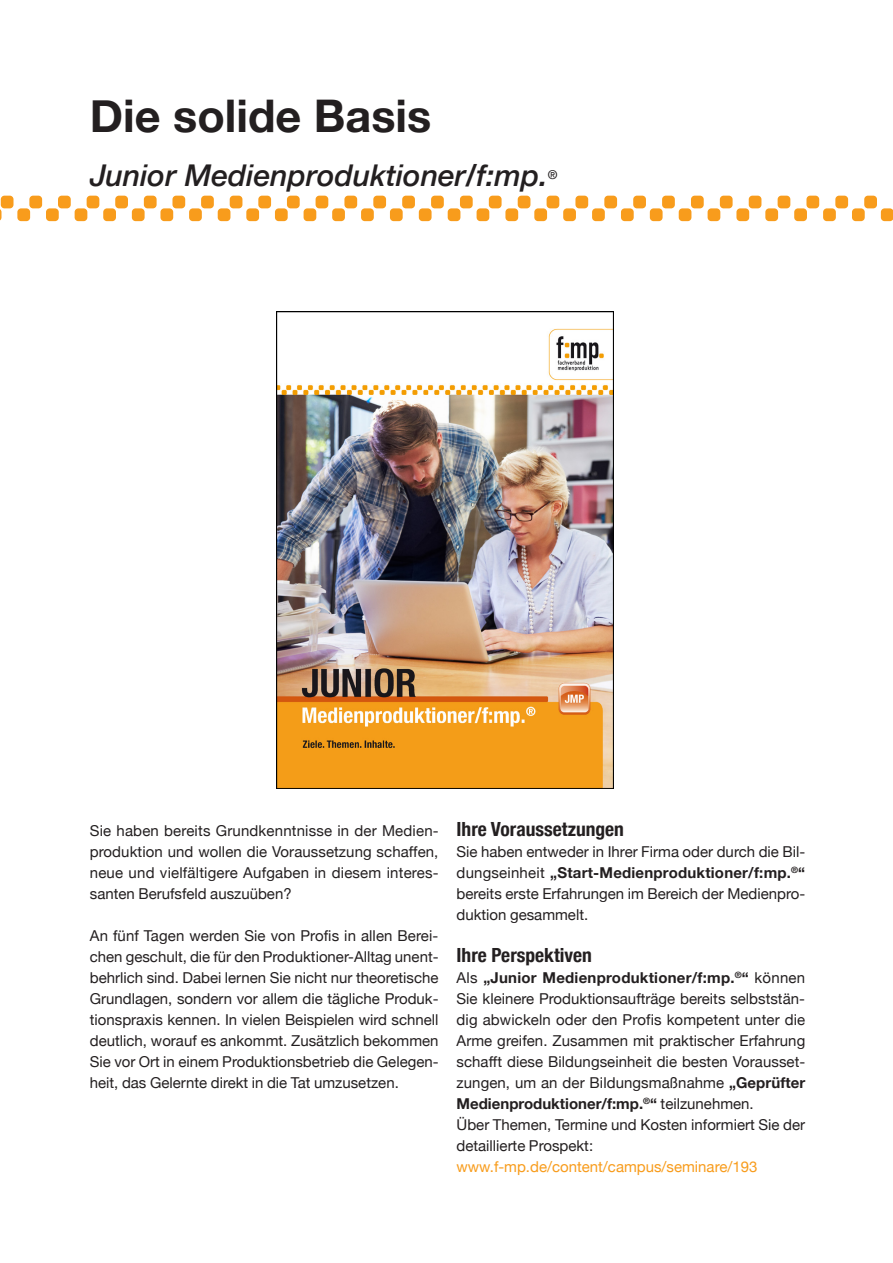
<style>
.page{position:relative;width:893px;height:1263px;background:#fff}
.page>*{position:absolute;margin:0;border:0;box-sizing:border-box;transform-origin:0 0}
.t1{font:700 45px "Helvetica Neue";color:#231f20}
.t2{font:italic 500 30px "Helvetica Neue";color:#231f20}
.t3{font:700 condensed 19.5px "Helvetica Neue";color:#231f20}
.t4{font:15px/21px "Helvetica Neue";color:#231f20;text-align:justify}
.t5{font:15px "Helvetica Neue";color:#f89c1c}
.t6{font:italic 500 12.15px "Helvetica Neue";color:#231f20}
.s1{font-weight:700}
</style>
<div class="page">
<div style="left:1px;top:196px;width:13px;height:12px;background:#f89c1c;border-radius:4px"></div>
<div style="left:29px;top:196px;width:13px;height:12px;background:#f89c1c;border-radius:4px"></div>
<div style="left:58px;top:196px;width:13px;height:12px;background:#f89c1c;border-radius:4px"></div>
<div style="left:87px;top:196px;width:12px;height:12px;background:#f89c1c;border-radius:4px"></div>
<div style="left:115px;top:196px;width:13px;height:12px;background:#f89c1c;border-radius:4px"></div>
<div style="left:144px;top:196px;width:13px;height:12px;background:#f89c1c;border-radius:4px"></div>
<div style="left:172px;top:196px;width:13px;height:12px;background:#f89c1c;border-radius:4px"></div>
<div style="left:201px;top:196px;width:13px;height:12px;background:#f89c1c;border-radius:4px"></div>
<div style="left:230px;top:196px;width:12px;height:12px;background:#f89c1c;border-radius:4px"></div>
<div style="left:258px;top:196px;width:13px;height:12px;background:#f89c1c;border-radius:4px"></div>
<div style="left:287px;top:196px;width:13px;height:12px;background:#f89c1c;border-radius:4px"></div>
<div style="left:316px;top:196px;width:12px;height:12px;background:#f89c1c;border-radius:4px"></div>
<div style="left:344px;top:196px;width:13px;height:12px;background:#f89c1c;border-radius:4px"></div>
<div style="left:373px;top:196px;width:13px;height:12px;background:#f89c1c;border-radius:4px"></div>
<div style="left:402px;top:196px;width:13px;height:12px;background:#f89c1c;border-radius:4px"></div>
<div style="left:431px;top:196px;width:13px;height:12px;background:#f89c1c;border-radius:4px"></div>
<div style="left:460px;top:196px;width:13px;height:12px;background:#f89c1c;border-radius:4px"></div>
<div style="left:489px;top:196px;width:13px;height:12px;background:#f89c1c;border-radius:4px"></div>
<div style="left:518px;top:196px;width:12px;height:12px;background:#f89c1c;border-radius:4px"></div>
<div style="left:547px;top:196px;width:12px;height:12px;background:#f89c1c;border-radius:4px"></div>
<div style="left:575px;top:196px;width:13px;height:12px;background:#f89c1c;border-radius:4px"></div>
<div style="left:604px;top:196px;width:13px;height:12px;background:#f89c1c;border-radius:4px"></div>
<div style="left:633px;top:196px;width:13px;height:12px;background:#f89c1c;border-radius:4px"></div>
<div style="left:662px;top:196px;width:13px;height:12px;background:#f89c1c;border-radius:4px"></div>
<div style="left:691px;top:196px;width:13px;height:12px;background:#f89c1c;border-radius:4px"></div>
<div style="left:720px;top:196px;width:13px;height:12px;background:#f89c1c;border-radius:4px"></div>
<div style="left:749px;top:196px;width:12px;height:12px;background:#f89c1c;border-radius:4px"></div>
<div style="left:778px;top:196px;width:12px;height:12px;background:#f89c1c;border-radius:4px"></div>
<div style="left:806px;top:196px;width:13px;height:12px;background:#f89c1c;border-radius:4px"></div>
<div style="left:835px;top:196px;width:13px;height:12px;background:#f89c1c;border-radius:4px"></div>
<div style="left:864px;top:196px;width:13px;height:12px;background:#f89c1c;border-radius:4px"></div>
<svg style="left:0;top:209px;width:2px;height:12px"></svg>
<div style="left:17px;top:208px;width:13px;height:13px;background:#f89c1c;border-radius:4px"></div>
<div style="left:46px;top:208px;width:13px;height:13px;background:#f89c1c;border-radius:4px"></div>
<div style="left:75px;top:208px;width:12px;height:13px;background:#f89c1c;border-radius:4px"></div>
<div style="left:103px;top:208px;width:13px;height:13px;background:#f89c1c;border-radius:4px"></div>
<div style="left:132px;top:208px;width:13px;height:13px;background:#f89c1c;border-radius:4px"></div>
<div style="left:160px;top:208px;width:13px;height:13px;background:#f89c1c;border-radius:4px"></div>
<div style="left:189px;top:208px;width:13px;height:13px;background:#f89c1c;border-radius:4px"></div>
<div style="left:218px;top:208px;width:12px;height:13px;background:#f89c1c;border-radius:4px"></div>
<div style="left:246px;top:208px;width:13px;height:13px;background:#f89c1c;border-radius:4px"></div>
<div style="left:275px;top:208px;width:13px;height:13px;background:#f89c1c;border-radius:4px"></div>
<div style="left:304px;top:208px;width:12px;height:13px;background:#f89c1c;border-radius:4px"></div>
<div style="left:332px;top:208px;width:13px;height:13px;background:#f89c1c;border-radius:4px"></div>
<div style="left:361px;top:208px;width:13px;height:13px;background:#f89c1c;border-radius:4px"></div>
<div style="left:390px;top:208px;width:13px;height:13px;background:#f89c1c;border-radius:4px"></div>
<div style="left:419px;top:208px;width:13px;height:13px;background:#f89c1c;border-radius:4px"></div>
<div style="left:448px;top:208px;width:12px;height:13px;background:#f89c1c;border-radius:4px"></div>
<div style="left:477px;top:208px;width:12px;height:13px;background:#f89c1c;border-radius:4px"></div>
<div style="left:505px;top:208px;width:13px;height:13px;background:#f89c1c;border-radius:4px"></div>
<div style="left:534px;top:208px;width:13px;height:13px;background:#f89c1c;border-radius:4px"></div>
<div style="left:563px;top:208px;width:13px;height:13px;background:#f89c1c;border-radius:4px"></div>
<div style="left:592px;top:208px;width:13px;height:13px;background:#f89c1c;border-radius:4px"></div>
<div style="left:621px;top:208px;width:13px;height:13px;background:#f89c1c;border-radius:4px"></div>
<div style="left:650px;top:208px;width:13px;height:13px;background:#f89c1c;border-radius:4px"></div>
<div style="left:679px;top:208px;width:12px;height:13px;background:#f89c1c;border-radius:4px"></div>
<div style="left:708px;top:208px;width:12px;height:13px;background:#f89c1c;border-radius:4px"></div>
<div style="left:736px;top:208px;width:13px;height:13px;background:#f89c1c;border-radius:4px"></div>
<div style="left:765px;top:208px;width:13px;height:13px;background:#f89c1c;border-radius:4px"></div>
<div style="left:794px;top:208px;width:13px;height:13px;background:#f89c1c;border-radius:4px"></div>
<div style="left:823px;top:208px;width:13px;height:13px;background:#f89c1c;border-radius:4px"></div>
<div style="left:852px;top:208px;width:13px;height:13px;background:#f89c1c;border-radius:4px"></div>
<div style="left:881px;top:208px;width:12px;height:13px;background:#f89c1c;border-radius:4px"></div>
<img style="left:276px;top:311px;width:338px;height:477px">
<h1 class="t1" style="left:90px;top:81px;width:343px">Die solide Basis</h1>
<h2 class="t2" style="left:90px;top:149px;width:459px">Junior Medienproduktioner/f:mp.</h2>
<p class="t6" style="left:548px;top:164px;width:11px">®</p>
<p class="t4" style="left:90px;top:821px;width:350px">Sie haben bereits Grundkenntnisse in der Medien&shy;produktion und wollen die Voraussetzung schaffen, neue und vielfältigere Aufgaben in diesem interes&shy;santen Berufsfeld auszuüben?</p>
<p class="t4" style="left:90px;top:926px;width:350px">An fünf Tagen werden Sie von Profis in allen Berei&shy;chen geschult, die für den Produktioner-Alltag unent&shy;behrlich sind. Dabei lernen Sie nicht nur theoretische Grundlagen, sondern vor allem die tägliche Produk&shy;tionspraxis kennen. In vielen Beispielen wird schnell deutlich, worauf es ankommt. Zusätzlich bekommen Sie vor Ort in einem Produktionsbetrieb die Gelegen&shy;heit, das Gelernte direkt in die Tat umzusetzen.</p>
<h3 class="t3" style="left:457px;top:813px;width:169px">Ihre Voraussetzungen</h3>
<p class="t4" style="left:457px;top:842px;width:350px">Sie haben entweder in Ihrer Firma oder durch die Bil&shy;dungseinheit <span class="s1">„Start-Medienproduktioner/f:mp.</span><sup>®</sup><span class="s1">“ </span>bereits erste Erfahrungen im Bereich der Medienpro&shy;duktion gesammelt.</p>
<h3 class="t3" style="left:457px;top:939px;width:137px">Ihre Perspektiven</h3>
<p class="t4" style="left:457px;top:968px;width:350px;text-align:left">Als <span class="s1">„Junior Medienproduktioner/f:mp.</span><sup>®</sup><span class="s1">“</span> können Sie kleinere Produktionsaufträge bereits selbststän&shy;dig abwickeln oder den Profis kompetent unter die Arme greifen. Zusammen mit praktischer Erfahrung schafft diese Bildungseinheit die besten Vorausset&shy;zungen, um an der Bildungsmaßnahme <span class="s1">„Geprüfter Medienproduktioner/f:mp.</span><sup>®</sup><span class="s1">“</span> teilzunehmen.<br>Über Themen, Termine und Kosten informiert Sie der detaillierte Prospekt:</p>
<p class="t5" style="left:457px;top:1156px;width:302px">www.f-mp.de/content/campus/seminare/193</p>
</div>
